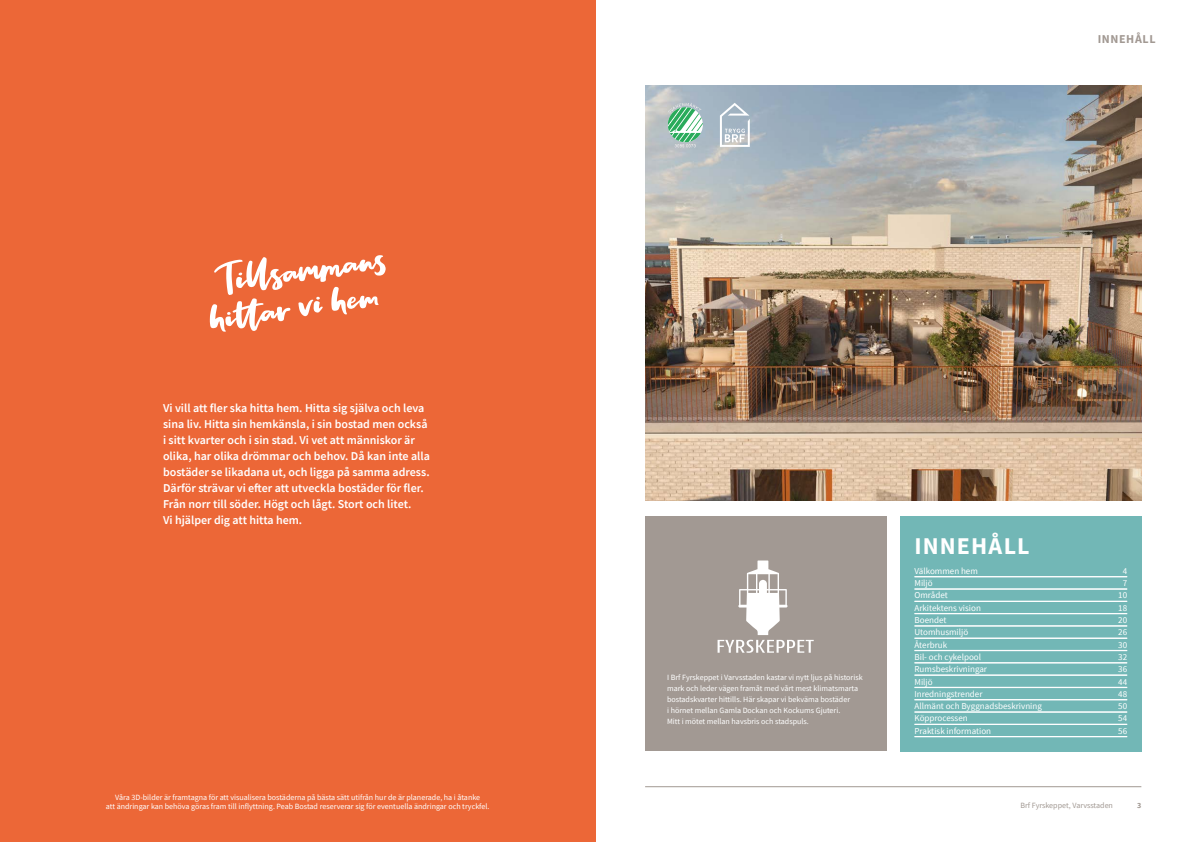
<style>
.page{position:relative;width:1191px;height:842px;background:#fff}
.page>*{position:absolute;margin:0;border:0;box-sizing:border-box;transform-origin:0 0}
.t1{font:700 24px "Source Sans Pro";letter-spacing:.045em;color:#fff}
.Ingress_12_16{font:600 12px/16px "Source Sans Pro";color:#fff}
.Kapitel{font:700 12px "Source Sans Pro";letter-spacing:.05em;color:#a29993}
.Paragraph_Style_1{font:9px "Source Sans Pro";color:#fff}
.Ingress_12_16-2{font:8px/11px "Source Sans Pro";color:#fff;text-align:center}
.t2{font:8px "Source Sans Pro";color:#a29993}
.t3{font:700 8px "Source Sans Pro";color:#a29993}
</style>
<div class="page">
<hr style="left:645px;top:786px;width:496px;height:1px;background:#a29993">
<img style="left:645px;top:85px;width:496px;height:416px">
<div style="left:0;top:0;width:595px;height:842px;background:#ec6737"></div>
<svg style="left:210px;top:255px;width:176px;height:77px"></svg>
<div style="left:900px;top:516px;width:241px;height:235px;background:#72b7b6"></div>
<hr style="left:914px;top:576px;width:213px;height:1px;background:#fff">
<hr style="left:914px;top:577px;width:213px;height:1px;background:#fff">
<hr style="left:914px;top:589px;width:213px;height:1px;background:#fff">
<hr style="left:914px;top:601px;width:213px;height:1px;background:#fff">
<hr style="left:914px;top:613px;width:213px;height:1px;background:#fff">
<hr style="left:914px;top:626px;width:213px;height:1px;background:#fff">
<hr style="left:914px;top:638px;width:213px;height:1px;background:#fff">
<hr style="left:914px;top:650px;width:213px;height:1px;background:#fff">
<hr style="left:914px;top:662px;width:213px;height:1px;background:#fff">
<hr style="left:914px;top:663px;width:213px;height:1px;background:#fff">
<hr style="left:914px;top:675px;width:213px;height:1px;background:#fff">
<hr style="left:914px;top:687px;width:213px;height:1px;background:#fff">
<hr style="left:914px;top:699px;width:213px;height:1px;background:#fff">
<hr style="left:914px;top:700px;width:213px;height:1px;background:#fff">
<hr style="left:914px;top:712px;width:213px;height:1px;background:#fff">
<hr style="left:914px;top:724px;width:213px;height:1px;background:#fff">
<hr style="left:914px;top:736px;width:213px;height:1px;background:#fff">
<svg style="left:720px;top:103px;width:30px;height:44px"></svg>
<div style="left:645px;top:516px;width:241px;height:235px;background:#a29993"></div>
<svg style="left:717px;top:560px;width:96px;height:93px"></svg>
<svg style="left:668px;top:103px;width:35px;height:44px"></svg>
<p class="Ingress_12_16" style="left:163px;top:400px;width:268px">Vi vill att fler ska hitta hem. Hitta sig själva och leva sina liv. Hitta sin hemkänsla, i sin bostad men också i sitt kvarter och i sin stad. Vi vet att människor är olika, har olika drömmar och behov. Då kan inte alla bostäder se likadana ut, och ligga på samma adress.<br>Därför strävar vi efter att utveckla bostäder för fler.<br>Från norr till söder. Högt och lågt. Stort och litet.<br>Vi hjälper dig att hitta hem.</p>
<p class="Ingress_12_16-2" style="left:106px;top:792px;width:385px;line-height:9.6px">Våra 3D-bilder är framtagna för att visualisera bostäderna på bästa sätt utifrån hur de är planerade, ha i åtanke<br>att ändringar kan behöva göras fram till inflyttning. Peab Bostad reserverar sig för eventuella ändringar och tryckfel.</p>
<p class="Kapitel" style="left:1097px;top:30px;width:59px">INNEHÅLL</p>
<p class="Ingress_12_16-2" style="left:667px;top:671px;width:197px;text-align:left">I Brf Fyrskeppet i Varvsstaden kastar vi nytt ljus på historisk mark och leder vägen framåt med vårt mest klimatsmarta bostadskvarter hittills. Här skapar vi bekväma bostäder<br>i hörnet mellan Gamla Dockan och Kockums Gjuteri.<br>Mitt i mötet mellan havsbris och stadspuls.</p>
<p class="t1" style="left:914px;top:529px;width:116px">INNEHÅLL</p>
<p class="Paragraph_Style_1" style="left:914px;top:565px;width:65px">Välkommen hem</p>
<p class="Paragraph_Style_1" style="left:1122px;top:565px;width:6px">4</p>
<p class="Paragraph_Style_1" style="left:914px;top:577px;width:20px">Miljö</p>
<p class="Paragraph_Style_1" style="left:1122px;top:577px;width:6px">7</p>
<p class="Paragraph_Style_1" style="left:914px;top:590px;width:35px">Området</p>
<p class="Paragraph_Style_1" style="left:1118px;top:590px;width:10px">10</p>
<p class="Paragraph_Style_1" style="left:914px;top:602px;width:68px">Arkitektens vision</p>
<p class="Paragraph_Style_1" style="left:1118px;top:602px;width:10px">18</p>
<p class="Paragraph_Style_1" style="left:914px;top:614px;width:33px">Boendet</p>
<p class="Paragraph_Style_1" style="left:1118px;top:614px;width:10px">20</p>
<p class="Paragraph_Style_1" style="left:914px;top:627px;width:55px">Utomhusmiljö</p>
<p class="Paragraph_Style_1" style="left:1118px;top:627px;width:10px">26</p>
<p class="Paragraph_Style_1" style="left:914px;top:639px;width:34px">Återbruk</p>
<p class="Paragraph_Style_1" style="left:1118px;top:639px;width:10px">30</p>
<p class="Paragraph_Style_1" style="left:914px;top:651px;width:68px">Bil- och cykelpool</p>
<p class="Paragraph_Style_1" style="left:1118px;top:651px;width:10px">32</p>
<p class="Paragraph_Style_1" style="left:914px;top:663px;width:74px">Rumsbeskrivningar</p>
<p class="Paragraph_Style_1" style="left:1118px;top:663px;width:10px">36</p>
<p class="Paragraph_Style_1" style="left:914px;top:676px;width:20px">Miljö</p>
<p class="Paragraph_Style_1" style="left:1118px;top:676px;width:10px">44</p>
<p class="Paragraph_Style_1" style="left:914px;top:688px;width:70px">Inredningstrender</p>
<p class="Paragraph_Style_1" style="left:1118px;top:688px;width:10px">48</p>
<p class="Paragraph_Style_1" style="left:914px;top:700px;width:129px">Allmänt och Byggnadsbeskrivning</p>
<p class="Paragraph_Style_1" style="left:1118px;top:700px;width:10px">50</p>
<p class="Paragraph_Style_1" style="left:914px;top:713px;width:55px">Köpprocessen</p>
<p class="Paragraph_Style_1" style="left:1118px;top:713px;width:10px">54</p>
<p class="Paragraph_Style_1" style="left:914px;top:725px;width:78px">Praktisk information</p>
<p class="Paragraph_Style_1" style="left:1118px;top:725px;width:10px">56</p>
<p class="t2" style="left:1020px;top:800px;width:94px">Brf Fyrskeppet, Varvsstaden</p>
<p class="t3" style="left:1137px;top:800px;width:6px">3</p>
</div>
